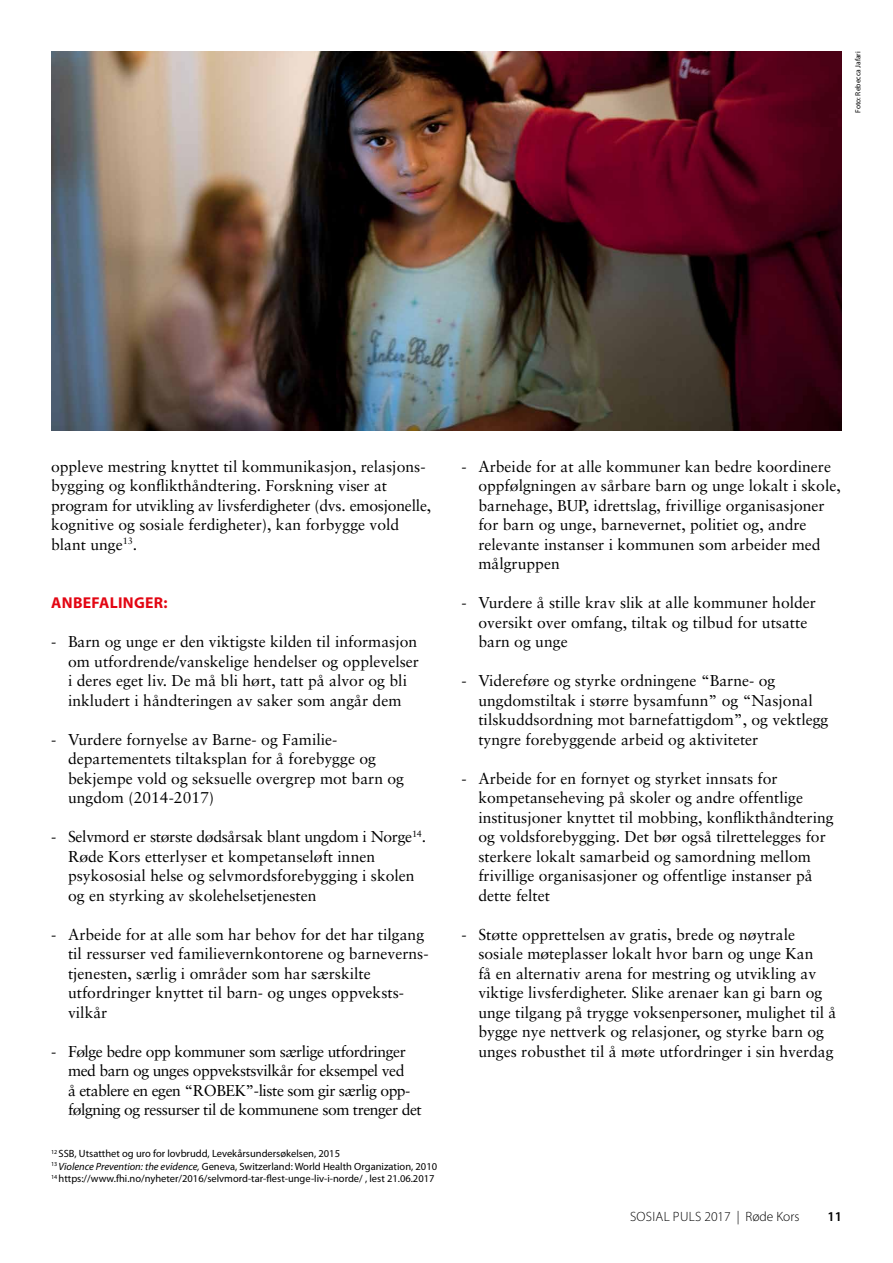
<style>
.page{position:relative;width:893px;height:1263px;background:#fff}
.page>*{position:absolute;margin:0;border:0;box-sizing:border-box;transform-origin:0 0}
.t1{font:15.75px/19.5px "Sabon";color:#000}
.t2{font:15.75px/19.5px "Sabon";letter-spacing:-.03em;color:#000}
.t3{font:700 15.75px "Myriad Pro";letter-spacing:.02em;color:#e30613}
.t4{font:300 13.5px "Myriad Pro";letter-spacing:.01em;color:#000}
.t5{font:600 13.5px "Myriad Pro";color:#000}
.t6{font:10.5px/12.6px "Myriad Pro";color:#000}
.t7{font:7.5px "Myriad Pro";color:#000}
.s1{font-style:italic}
</style>
<div class="page">
<img style="left:51px;top:51px;width:791px;height:380px">
<p class="t7" style="left:854px;top:113px;width:63px;rotate:-90deg">Foto: Rebecca Jafari</p>
<p class="t1" style="left:51px;top:456px;width:382px">oppleve mestring knyttet til kommunikasjon, relasjons&shy;bygging og konflikthåndtering. Forskning viser at program for utvikling av livsferdigheter (dvs. emosjonelle, kognitive og sosiale ferdigheter), kan forbygge vold blant unge<sup>13</sup>.</p>
<p class="t3" style="left:51px;top:594px;width:118px">ANBEFALINGER:</p>
<p class="t1" style="left:68px;top:632px;width:352px;text-indent:-17px">- Barn og unge er den viktigste kilden til informasjon om utfordrende/vanskelige hendelser og opplevelser i deres eget liv. De må bli hørt, tatt på alvor og bli inkludert i håndteringen av saker som angår dem</p>
<p class="t1" style="left:68px;top:729px;width:338px;text-indent:-17px">- Vurdere fornyelse av Barne- og Familie&shy;departementets tiltaksplan for å forebygge og bekjempe vold og seksuelle overgrep mot barn og ungdom (2014-2017)</p>
<p class="t1" style="left:68px;top:827px;width:360px;text-indent:-17px">- Selvmord er største dødsårsak blant ungdom i Norge<sup>14</sup>.<br>Røde Kors etterlyser et kompetanseløft innen psykososial helse og selvmordsforebygging i skolen og en styrking av skolehelsetjenesten</p>
<p class="t1" style="left:68px;top:924px;width:362px;text-indent:-17px">- Arbeide for at alle som har behov for det har tilgang til ressurser ved familievernkontorene og barneverns&shy;tjenesten, særlig i områder som har særskilte utfordringer knyttet til barn- og unges oppveksts&shy;vilkår</p>
<p class="t2" style="left:68px;top:1041px;width:355px;text-indent:-17px">- Følge bedre opp kommuner som særlige utfordringer med barn og unges oppvekstsvilkår for eksempel ved<br>å etablere en egen “ROBEK”-liste som gir særlig opp&shy;følgning og ressurser til de kommunene som trenger det</p>
<p class="t6" style="left:51px;top:1147px;width:388px"><sup>12</sup> SSB, Utsatthet og uro for lovbrudd, Levekårsundersøkelsen, 2015<br><sup>13</sup> <span class="s1">Violence Prevention: the evidence,</span> Geneva, Switzerland: World Health Organization, 2010<br><sup>14</sup> https://www.fhi.no/nyheter/2016/selvmord-tar-flest-unge-liv-i-norde/ , lest 21.06.2017</p>
<p class="t1" style="left:478px;top:456px;width:364px;text-indent:-17px">- Arbeide for at alle kommuner kan bedre koordinere oppfølgningen av sårbare barn og unge lokalt i skole, barnehage, BUP, idrettslag, frivillige organisasjoner for barn og unge, barnevernet, politiet og, andre relevante instanser i kommunen som arbeider med målgruppen</p>
<p class="t1" style="left:478px;top:593px;width:339px;text-indent:-17px">- Vurdere å stille krav slik at alle kommuner holder oversikt over omfang, tiltak og tilbud for utsatte barn og unge</p>
<p class="t1" style="left:478px;top:671px;width:352px;text-indent:-17px">- Videreføre og styrke ordningene “Barne- og ungdomstiltak i større bysamfunn” og “Nasjonal tilskuddsordning mot barnefattigdom”, og vektlegg tyngre forebyggende arbeid og aktiviteter</p>
<p class="t1" style="left:478px;top:768px;width:357px;text-indent:-17px">- Arbeide for en fornyet og styrket innsats for kompetanseheving på skoler og andre offentlige institusjoner knyttet til mobbing, konflikthåndtering og voldsforebygging. Det bør også tilrettelegges for sterkere lokalt samarbeid og samordning mellom frivillige organisasjoner og offentlige instanser på dette feltet</p>
<p class="t1" style="left:478px;top:924px;width:359px;text-indent:-17px">- Støtte opprettelsen av gratis, brede og nøytrale sosiale møteplasser lokalt hvor barn og unge Kan<br>få en alternativ arena for mestring og utvikling av viktige livsferdigheter. Slike arenaer kan gi barn og unge tilgang på trygge voksenpersoner, mulighet til å bygge nye nettverk og relasjoner, og styrke barn og unges robusthet til å møte utfordringer i sin hverdag</p>
<p class="t4" style="left:630px;top:1209px;width:171px">SOSIAL PULS 2017 | Røde Kors</p>
<p class="t5" style="left:827px;top:1209px;width:16px">11</p>
</div>
